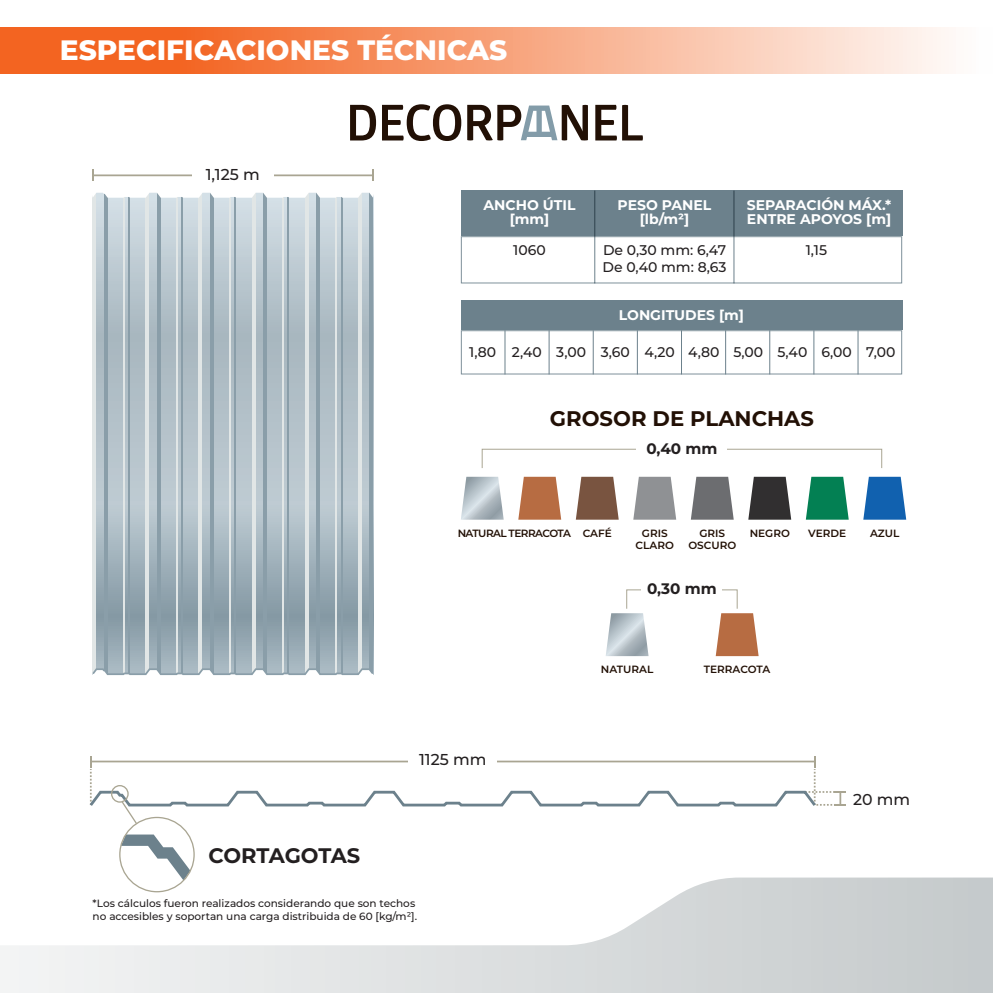
<style>
.page{position:relative;width:993px;height:993px;background:#fff}
.page>*{position:absolute;margin:0;border:0;box-sizing:border-box;transform-origin:0 0}
.t1{font:800 28px "Montserrat";color:#fff}
.t2{font:700 21.18px "Montserrat";color:#221005}
.t3{font:700 21px "Montserrat";letter-spacing:-.01em;color:#231f20}
.t4{font:500 15.75px "Montserrat";color:#231f20}
.t5{font:700 15.22px "Montserrat";color:#231f20}
.t6{font:500 14px/16.8px "Montserrat";color:#231f20}
.t7{font:700 14px/14px "Montserrat";color:#fff;text-align:center}
.t8{font:500 10.5px/12.6px "Montserrat";color:#231f20}
.t9{font:600 10.5px/12.1px "Montserrat";color:#221005;text-align:center}
.t10{font:600 10.5px "Montserrat";letter-spacing:-.05em;color:#221005}
</style>
<div class="page">
<svg style="left:0;top:877px;width:992px;height:115px"></svg>
<svg style="left:0;top:28px;width:949px;height:45px;background:#f79f76"></svg>
<svg style="left:350px;top:105px;width:26px;height:35px"></svg>
<svg style="left:382px;top:104px;width:79px;height:37px"></svg>
<svg style="left:595px;top:105px;width:21px;height:35px"></svg>
<svg style="left:622px;top:105px;width:20px;height:35px"></svg>
<svg style="left:467px;top:105px;width:120px;height:35px"></svg>
<svg style="left:96px;top:198px;width:273px;height:469px;background:#afbec6"></svg>
<hr style="left:305px;top:192px;width:3px;height:482px;background:#e1e6e6">
<hr style="left:316px;top:192px;width:4px;height:482px;background:#8a9ea9">
<hr style="left:358px;top:192px;width:4px;height:482px;background:#e1e6e6">
<hr style="left:369px;top:192px;width:4px;height:482px;background:#8a9ea9">
<hr style="left:335px;top:192px;width:2px;height:482px;background:#e1e6e6">
<hr style="left:341px;top:192px;width:1px;height:482px;background:#8a9ea9">
<hr style="left:252px;top:192px;width:3px;height:482px;background:#e1e6e6">
<hr style="left:263px;top:192px;width:4px;height:482px;background:#8a9ea9">
<hr style="left:282px;top:192px;width:2px;height:482px;background:#e1e6e6">
<hr style="left:288px;top:192px;width:1px;height:482px;background:#8a9ea9">
<hr style="left:199px;top:192px;width:3px;height:481px;background:#e1e6e6">
<hr style="left:210px;top:192px;width:4px;height:481px;background:#8a9ea9">
<hr style="left:229px;top:192px;width:2px;height:481px;background:#e1e6e6">
<hr style="left:234px;top:192px;width:2px;height:481px;background:#8a9ea9">
<hr style="left:146px;top:192px;width:3px;height:481px;background:#e1e6e6">
<hr style="left:157px;top:192px;width:4px;height:481px;background:#8a9ea9">
<hr style="left:176px;top:192px;width:2px;height:481px;background:#e1e6e6">
<hr style="left:181px;top:192px;width:2px;height:481px;background:#8a9ea9">
<hr style="left:93px;top:192px;width:3px;height:481px;background:#e1e6e6">
<hr style="left:104px;top:192px;width:4px;height:481px;background:#8a9ea9">
<hr style="left:123px;top:192px;width:2px;height:481px;background:#e1e6e6">
<hr style="left:128px;top:192px;width:2px;height:481px;background:#8a9ea9">
<svg style="left:92px;top:192px;width:282px;height:6px"></svg>
<svg style="left:92px;top:667px;width:282px;height:9px"></svg>
<hr style="left:93px;top:174px;width:280px;height:2px;background:#a9a592">
<svg style="left:372px;top:170px;width:2px;height:11px"></svg>
<div style="left:192px;top:160px;width:81px;height:31px;background:#fff"></div>
<div style="left:460px;top:190px;width:441px;height:46px;background:#6c818c"></div>
<svg style="left:460px;top:236px;width:441px;height:47px"></svg>
<hr style="left:594px;top:190px;width:1px;height:93px;background:#6c818c">
<hr style="left:733px;top:190px;width:1px;height:93px;background:#6c818c">
<div style="left:460px;top:300px;width:441px;height:30px;background:#6c818c"></div>
<svg style="left:460px;top:330px;width:441px;height:44px"></svg>
<hr style="left:680px;top:330px;width:1px;height:44px;background:#6c818c">
<hr style="left:725px;top:330px;width:1px;height:44px;background:#6c818c">
<hr style="left:769px;top:330px;width:1px;height:44px;background:#6c818c">
<hr style="left:592px;top:330px;width:1px;height:44px;background:#6c818c">
<hr style="left:636px;top:330px;width:1px;height:44px;background:#6c818c">
<hr style="left:548px;top:330px;width:1px;height:44px;background:#6c818c">
<hr style="left:504px;top:330px;width:1px;height:44px;background:#6c818c">
<hr style="left:813px;top:330px;width:1px;height:44px;background:#6c818c">
<hr style="left:857px;top:330px;width:1px;height:44px;background:#6c818c">
<svg style="left:121px;top:834px;width:69px;height:46px"></svg>
<svg style="left:89px;top:756px;width:756px;height:69px"></svg>
<svg style="left:633px;top:476px;width:43px;height:43px;background:#9fa1a3"></svg>
<svg style="left:518px;top:476px;width:43px;height:43px;background:#c1815e"></svg>
<svg style="left:576px;top:476px;width:42px;height:43px;background:#8a6a58"></svg>
<svg style="left:461px;top:476px;width:42px;height:43px;background:#c0cad0"></svg>
<svg style="left:691px;top:476px;width:42px;height:43px;background:#7f7f82"></svg>
<svg style="left:748px;top:476px;width:43px;height:43px;background:#4f4d4e"></svg>
<svg style="left:806px;top:476px;width:42px;height:43px;background:#239069"></svg>
<svg style="left:863px;top:476px;width:42px;height:43px;background:#3075b9"></svg>
<svg style="left:715px;top:613px;width:43px;height:43px;background:#c0805b"></svg>
<svg style="left:606px;top:613px;width:42px;height:43px;background:#bfc9cf"></svg>
<div style="left:481px;top:448px;width:400px;height:20px;border:1px solid #a9a592"></div>
<div style="left:636px;top:437px;width:91px;height:24px;background:#fff"></div>
<h1 class="t1" style="left:60px;top:29px;width:448px">ESPECIFICACIONES TÉCNICAS</h1>
<h3 class="t4" style="left:206px;top:163px;width:55px">1,125 m</h3>
<h3 class="t3" style="left:208px;top:840px;width:153px">CORTAGOTAS</h3>
<h3 class="t7" style="left:483px;top:197px;width:93px">ANCHO ÚTIL [mm]</h3>
<h3 class="t6" style="left:513px;top:241px;width:34px">1060</h3>
<h3 class="t7" style="left:617px;top:197px;width:95px">PESO PANEL [lb/m²]</h3>
<h3 class="t6" style="left:602px;top:241px;width:125px">De 0,30 mm: 6,47<br>De 0,40 mm: 8,63</h3>
<h3 class="t7" style="left:746px;top:197px;width:146px;text-align:left">SEPARACIÓN MÁX.*<br>ENTRE APOYOS [m]</h3>
<h3 class="t6" style="left:805px;top:241px;width:23px">1,15</h3>
<h3 class="t7" style="left:618px;top:307px;width:127px">LONGITUDES [m]</h3>
<h3 class="t6" style="left:469px;top:343px;width:428px">1,80 2,40 3,00 3,60 4,20 4,80 5,00 5,40 6,00 7,00</h3>
<h2 class="t2" style="left:549px;top:403px;width:265px">GROSOR DE PLANCHAS</h2>
<h3 class="t5" style="left:646px;top:437px;width:73px">0,40 mm</h3>
<p class="t10" style="left:457px;top:525px;width:115px">NATURAL TERRACOTA</p>
<p class="t9" style="left:582px;top:526px;width:31px">CAFÉ</p>
<p class="t9" style="left:635px;top:526px;width:40px">GRIS<br>CLARO</p>
<p class="t9" style="left:688px;top:526px;width:49px">GRIS<br>OSCURO</p>
<p class="t9" style="left:749px;top:526px;width:42px">NEGRO</p>
<p class="t9" style="left:808px;top:526px;width:39px">VERDE</p>
<p class="t9" style="left:869px;top:526px;width:31px">AZUL</p>
<h3 class="t5" style="left:646px;top:577px;width:71px">0,30 mm</h3>
<h3 class="t4" style="left:419px;top:748px;width:69px">1125 mm</h3>
<p class="t9" style="left:600px;top:662px;width:54px">NATURAL</p>
<p class="t9" style="left:703px;top:662px;width:68px">TERRACOTA</p>
<h3 class="t4" style="left:852px;top:788px;width:59px">20 mm</h3>
<p class="t8" style="left:93px;top:896px;width:326px">*Los cálculos fueron realizados considerando que son techos no accesibles y soportan una carga distribuida de 60 [kg/m²].</p>
</div>
